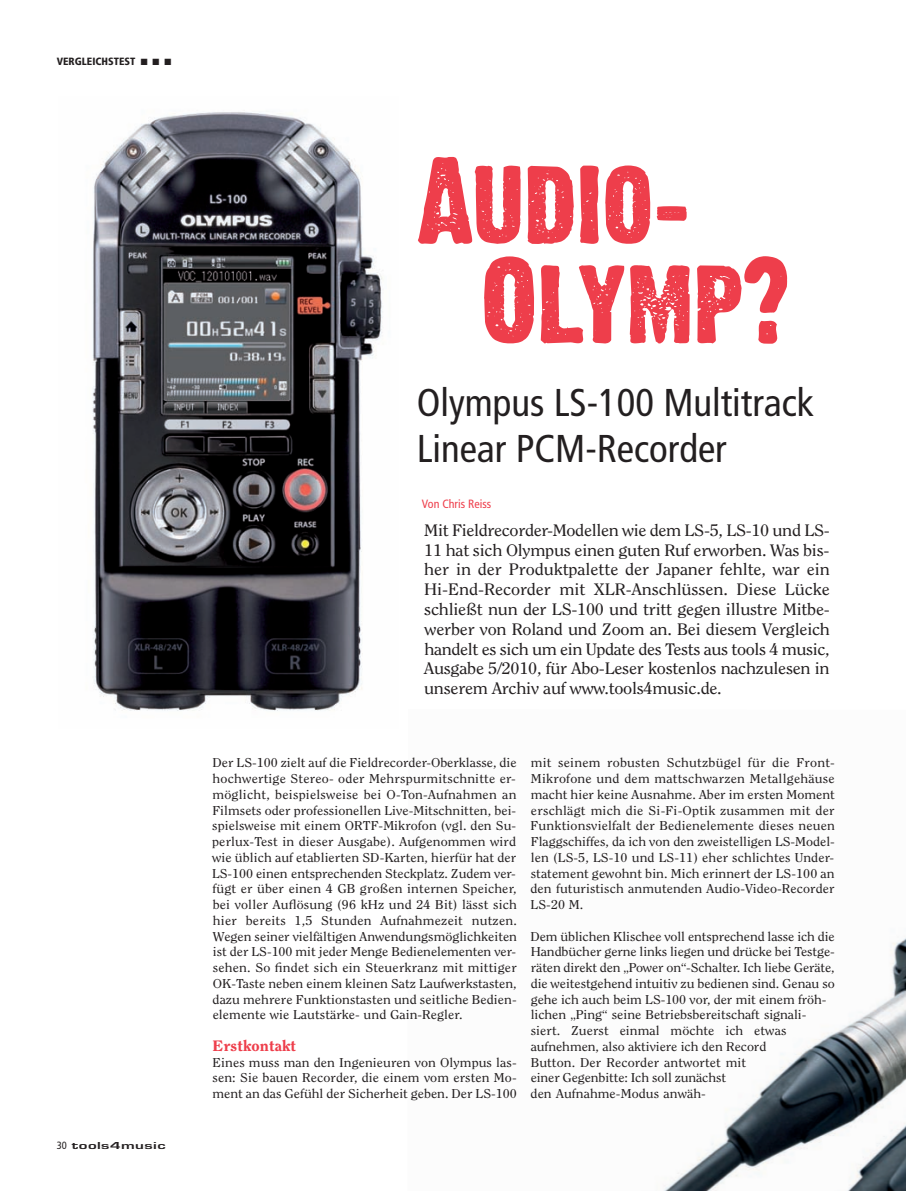
<style>
.page{position:relative;width:906px;height:1191px;background:#fff}
.page>*{position:absolute;margin:0;border:0;box-sizing:border-box;transform-origin:0 0}
.t1{font:condensed 38.7px/46.5px "Frutiger LT Std";color:#231f20}
.t2{font:16.5px/19.8px "Clearface Std";letter-spacing:-.015em;color:#231f20;text-align:justify;scale:1.1 1}
.t3{font:800 15px "Clearface Std";letter-spacing:.005em;color:#ee3e4b;scale:1.1 1}
.t4{font:12.75px/15.8px "Clearface Std";letter-spacing:-.005em;color:#231f20;text-align:justify;scale:1.1 1}
.t5{font:condensed 12px "Frutiger LT Std";color:#ee3e4b}
.t6{font:900 condensed 10.5px "Frutiger LT Std";color:#231f20}
.t7{font:700 10.5px "Eurostile T";letter-spacing:.025em;color:#231f20;scale:1.6 1}
.s1{font-family:"Frutiger LT Std";font-weight:400;font-stretch:condensed}
</style>
<div class="page">
<img style="left:664px;top:937px;width:242px;height:254px">
<img style="left:92px;top:112px;width:291px;height:599px">
<svg style="left:484px;top:256px;width:303px;height:88px"></svg>
<svg style="left:418px;top:157px;width:269px;height:87px"></svg>
<p class="t6" style="left:57px;top:57px;width:116px">VERGLEICHSTEST ■ ■ ■</p>
<p class="t7" style="left:57px;top:1140px;width:70px"><span class="s1">30</span> tools4music</p>
<h1 class="t1" style="left:417px;top:382px;width:399px">Olympus LS-100 Multitrack<br>Linear PCM-Recorder</h1>
<p class="t5" style="left:422px;top:499px;width:71px">Von Chris Reiss</p>
<p class="t2" style="left:424px;top:521px;width:371px">Mit Fieldrecorder-Modellen wie dem LS-5, LS-10 und LS-11 hat sich Olympus einen guten Ruf erworben. Was bis&shy;her in der Produktpalette der Japaner fehlte, war ein Hi-End-Recorder mit XLR-Anschlüssen. Diese Lücke schließt nun der LS-100 und tritt gegen illustre Mitbe&shy;werber von Roland und Zoom an. Bei diesem Vergleich handelt es sich um ein Update des Tests aus tools 4 music, Ausgabe 5/2010, für Abo-Leser kostenlos nachzulesen in unserem Archiv auf www.tools4music.de.</p>
<p class="t4" style="left:212px;top:756px;width:279px">Der LS-100 zielt auf die Fieldrecorder-Oberklasse, die hochwertige Stereo- oder Mehrspurmitschnitte er&shy;möglicht, beispielsweise bei O-Ton-Aufnahmen an Filmsets oder professionellen Live-Mitschnitten, bei&shy;spielsweise mit einem ORTF-Mikrofon (vgl. den Su&shy;perlux-Test in dieser Ausgabe). Aufgenommen wird wie üblich auf etablierten SD-Karten, hierfür hat der LS-100 einen entsprechenden Steckplatz. Zudem ver&shy;fügt er über einen 4 GB großen internen Speicher, bei voller Auflösung (96 kHz und 24 Bit) lässt sich hier bereits 1,5 Stunden Aufnahmezeit nutzen.<br>Wegen seiner vielfältigen Anwendungsmöglichkeiten ist der LS-100 mit jeder Menge Bedienelementen ver&shy;sehen. So findet sich ein Steuerkranz mit mittiger OK-Taste neben einem kleinen Satz Laufwerkstasten, dazu mehrere Funktionstasten und seitliche Bedien&shy;elemente wie Lautstärke- und Gain-Regler.</p>
<p class="t3" style="left:213px;top:1039px;width:77px">Erstkontakt</p>
<p class="t4" style="left:213px;top:1055px;width:278px">Eines muss man den Ingenieuren von Olympus las&shy;sen: Sie bauen Recorder, die einem vom ersten Mo&shy;ment an das Gefühl der Sicherheit geben. Der LS-100</p>
<p class="t4" style="left:531px;top:756px;width:278px">mit seinem robusten Schutzbügel für die Front-Mikrofone und dem mattschwarzen Metallgehäuse macht hier keine Ausnahme. Aber im ersten Moment erschlägt mich die Si-Fi-Optik zusammen mit der Funktionsvielfalt der Bedienelemente dieses neuen Flaggschiffes, da ich von den zweistelligen LS-Model&shy;len (LS-5, LS-10 und LS-11) eher schlichtes Under&shy;statement gewohnt bin. Mich erinnert der LS-100 an den futuristisch anmutenden Audio-Video-Recorder LS-20 M.</p>
<p class="t4" style="left:531px;top:929px;width:278px;text-align:left">Dem üblichen Klischee voll entsprechend lasse ich die Handbücher gerne links liegen und drücke bei Testge&shy;räten direkt den „Power on“-Schalter. Ich liebe Geräte, die weitestgehend intuitiv zu bedienen sind. Genau so gehe ich auch beim LS-100 vor, der mit einem fröh&shy;lichen „Ping“ seine Betriebsbereitschaft signali&shy;siert. Zuerst einmal möchte ich etwas aufnehmen, also aktiviere ich den Record<br>Button. Der Recorder antwortet mit<br>einer Gegenbitte: Ich soll zunächst<br>den Aufnahme-Modus anwäh-</p>
</div>
